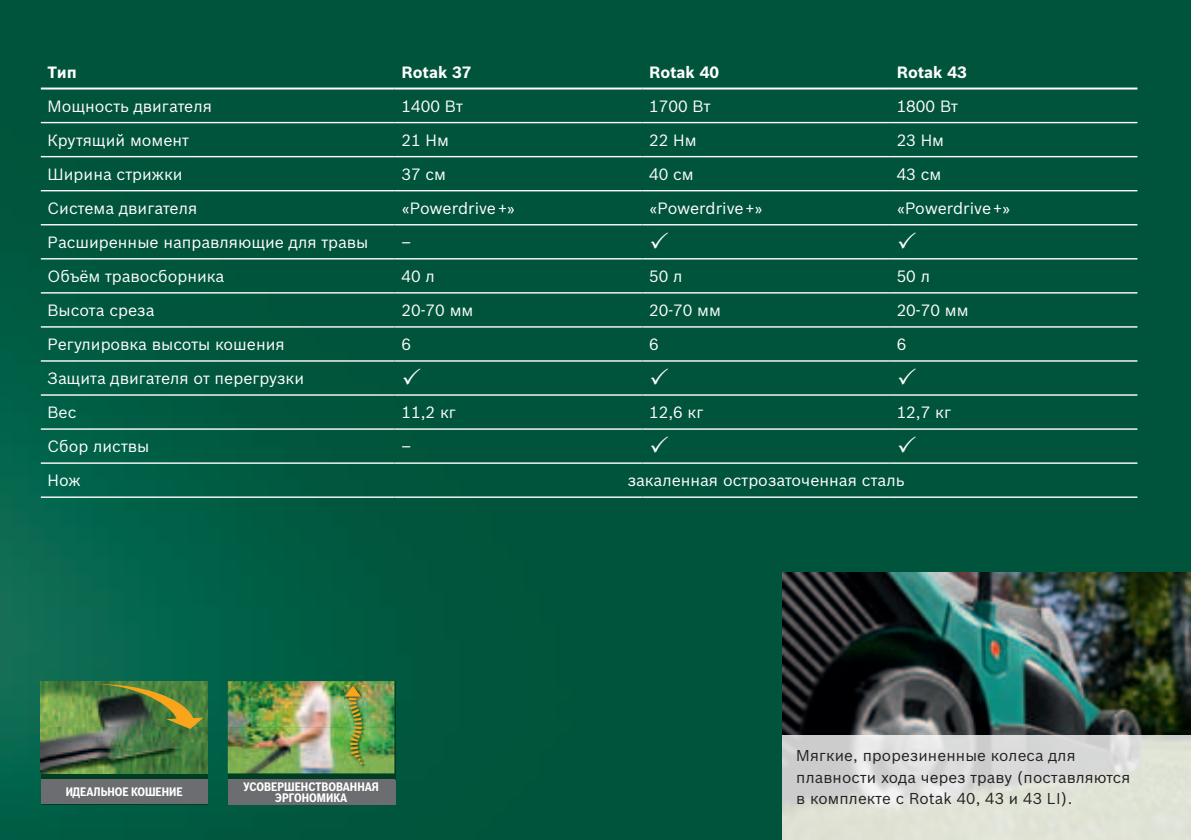
<style>
.page{position:relative;width:1191px;height:840px;background:#fff}
.page>*{position:absolute;margin:0;border:0;box-sizing:border-box;transform-origin:0 0}
.t1{font:16px/34px "Bosch Sans";color:#fff}
.t2{font:700 16px "Bosch Sans";color:#fff}
.t3{font:15.4px/21.8px "Bosch Sans";letter-spacing:.01em;color:#231f20}
.t4{font:700 12px/11px "Bosch Sans Cond";color:#fff;text-align:center}
</style>
<div class="page">
<img style="left:0;top:0;width:1191px;height:839px">
<img style="left:782px;top:571px;width:409px;height:164px">
<svg style="left:782px;top:735px;width:409px;height:104px;background:#dcded7"></svg>
<div style="left:228px;top:680px;width:167px;height:123px;background:linear-gradient(to right,#003d22,#003d22)"></div>
<img style="left:228px;top:680px;width:166px;height:93px">
<img style="left:344px;top:685px;width:21px;height:81px">
<svg style="left:344px;top:685px;width:18px;height:79px"></svg>
<div style="left:41px;top:680px;width:166px;height:123px;background:linear-gradient(to right,#003d22,#003d22)"></div>
<img style="left:41px;top:680px;width:166px;height:93px">
<svg style="left:91px;top:683px;width:112px;height:45px;background:#5d7237"></svg>
<div style="left:228px;top:778px;width:166px;height:25px;background:#6c6d70"></div>
<div style="left:41px;top:778px;width:166px;height:25px;background:#6c6d70"></div>
<hr style="left:41px;top:122px;width:354px;height:1px;background:#fff">
<hr style="left:395px;top:122px;width:247px;height:1px;background:#fff">
<hr style="left:642px;top:122px;width:248px;height:1px;background:#fff">
<hr style="left:890px;top:122px;width:247px;height:1px;background:#fff">
<hr style="left:41px;top:156px;width:354px;height:1px;background:#fff">
<hr style="left:395px;top:156px;width:247px;height:1px;background:#fff">
<hr style="left:642px;top:156px;width:248px;height:1px;background:#fff">
<hr style="left:890px;top:156px;width:247px;height:1px;background:#fff">
<hr style="left:41px;top:190px;width:354px;height:1px;background:#fff">
<hr style="left:395px;top:190px;width:247px;height:1px;background:#fff">
<hr style="left:642px;top:190px;width:248px;height:1px;background:#fff">
<hr style="left:890px;top:190px;width:247px;height:1px;background:#fff">
<hr style="left:41px;top:224px;width:354px;height:1px;background:#fff">
<hr style="left:395px;top:224px;width:247px;height:1px;background:#fff">
<hr style="left:642px;top:224px;width:248px;height:1px;background:#fff">
<hr style="left:890px;top:224px;width:247px;height:1px;background:#fff">
<hr style="left:41px;top:258px;width:354px;height:1px;background:#fff">
<hr style="left:395px;top:258px;width:247px;height:1px;background:#fff">
<hr style="left:642px;top:258px;width:248px;height:1px;background:#fff">
<hr style="left:890px;top:258px;width:247px;height:1px;background:#fff">
<hr style="left:41px;top:292px;width:354px;height:1px;background:#fff">
<hr style="left:395px;top:292px;width:247px;height:1px;background:#fff">
<hr style="left:642px;top:292px;width:248px;height:1px;background:#fff">
<hr style="left:890px;top:292px;width:247px;height:1px;background:#fff">
<hr style="left:41px;top:326px;width:354px;height:1px;background:#fff">
<hr style="left:395px;top:326px;width:247px;height:1px;background:#fff">
<hr style="left:642px;top:326px;width:248px;height:1px;background:#fff">
<hr style="left:890px;top:326px;width:247px;height:1px;background:#fff">
<hr style="left:41px;top:360px;width:354px;height:1px;background:#fff">
<hr style="left:395px;top:360px;width:247px;height:1px;background:#fff">
<hr style="left:642px;top:360px;width:248px;height:1px;background:#fff">
<hr style="left:890px;top:360px;width:247px;height:1px;background:#fff">
<hr style="left:41px;top:394px;width:354px;height:1px;background:#fff">
<hr style="left:395px;top:394px;width:247px;height:1px;background:#fff">
<hr style="left:642px;top:394px;width:248px;height:1px;background:#fff">
<hr style="left:890px;top:394px;width:247px;height:1px;background:#fff">
<hr style="left:41px;top:428px;width:354px;height:1px;background:#fff">
<hr style="left:395px;top:428px;width:247px;height:1px;background:#fff">
<hr style="left:642px;top:428px;width:248px;height:1px;background:#fff">
<hr style="left:890px;top:428px;width:247px;height:1px;background:#fff">
<hr style="left:41px;top:462px;width:354px;height:1px;background:#fff">
<hr style="left:395px;top:462px;width:247px;height:1px;background:#fff">
<hr style="left:642px;top:462px;width:248px;height:1px;background:#fff">
<hr style="left:890px;top:462px;width:247px;height:1px;background:#fff">
<hr style="left:41px;top:496px;width:354px;height:1px;background:#fff">
<hr style="left:395px;top:496px;width:247px;height:1px;background:#fff">
<hr style="left:642px;top:496px;width:248px;height:1px;background:#fff">
<hr style="left:890px;top:496px;width:247px;height:1px;background:#fff">
<hr style="left:41px;top:87px;width:354px;height:2px;background:#fff">
<hr style="left:395px;top:87px;width:247px;height:2px;background:#fff">
<hr style="left:642px;top:87px;width:248px;height:2px;background:#fff">
<hr style="left:890px;top:87px;width:247px;height:2px;background:#fff">
<svg style="left:651px;top:232px;width:17px;height:16px"></svg>
<svg style="left:898px;top:232px;width:17px;height:16px"></svg>
<svg style="left:403px;top:368px;width:17px;height:16px"></svg>
<svg style="left:651px;top:368px;width:17px;height:16px"></svg>
<svg style="left:898px;top:368px;width:17px;height:16px"></svg>
<svg style="left:651px;top:436px;width:17px;height:16px"></svg>
<svg style="left:898px;top:436px;width:17px;height:16px"></svg>
<p class="t2" style="left:48px;top:60px;width:31px">Тип</p>
<p class="t2" style="left:401px;top:60px;width:72px">Rotak 37</p>
<p class="t2" style="left:649px;top:60px;width:72px">Rotak 40</p>
<p class="t2" style="left:896px;top:60px;width:72px">Rotak 43</p>
<p class="t1" style="left:48px;top:88px;width:166px">Мощность двигателя</p>
<p class="t1" style="left:401px;top:88px;width:63px">1400 Вт</p>
<p class="t1" style="left:649px;top:88px;width:63px">1700 Вт</p>
<p class="t1" style="left:896px;top:88px;width:63px">1800 Вт</p>
<p class="t1" style="left:48px;top:122px;width:143px">Крутящий момент</p>
<p class="t1" style="left:401px;top:122px;width:49px">21 Нм</p>
<p class="t1" style="left:649px;top:122px;width:49px">22 Нм</p>
<p class="t1" style="left:896px;top:122px;width:49px">23 Нм</p>
<p class="t1" style="left:48px;top:156px;width:136px">Ширина стрижки</p>
<p class="t1" style="left:401px;top:156px;width:46px">37 см</p>
<p class="t1" style="left:649px;top:156px;width:46px">40 см</p>
<p class="t1" style="left:896px;top:156px;width:46px">43 см</p>
<p class="t1" style="left:48px;top:190px;width:151px">Система двигателя</p>
<p class="t1" style="left:401px;top:190px;width:115px">«Powerdrive +»</p>
<p class="t1" style="left:649px;top:190px;width:115px">«Powerdrive +»</p>
<p class="t1" style="left:896px;top:190px;width:115px">«Powerdrive +»</p>
<p class="t1" style="left:48px;top:224px;width:322px">Расширенные направляющие для травы</p>
<p class="t1" style="left:401px;top:224px;width:11px">–</p>
<p class="t1" style="left:48px;top:258px;width:178px">Объём травосборника</p>
<p class="t1" style="left:401px;top:258px;width:35px">40 л</p>
<p class="t1" style="left:649px;top:258px;width:35px">50 л</p>
<p class="t1" style="left:896px;top:258px;width:35px">50 л</p>
<p class="t1" style="left:48px;top:292px;width:108px">Высота среза</p>
<p class="t1" style="left:401px;top:292px;width:73px">20-70 мм</p>
<p class="t1" style="left:649px;top:292px;width:73px">20-70 мм</p>
<p class="t1" style="left:896px;top:292px;width:73px">20-70 мм</p>
<p class="t1" style="left:48px;top:326px;width:238px">Регулировка высоты кошения</p>
<p class="t1" style="left:401px;top:326px;width:11px">6</p>
<p class="t1" style="left:649px;top:326px;width:11px">6</p>
<p class="t1" style="left:896px;top:326px;width:11px">6</p>
<p class="t1" style="left:48px;top:360px;width:258px">Защита двигателя от перегрузки<br>Вес</p>
<p class="t1" style="left:401px;top:394px;width:56px">11,2 кг</p>
<p class="t1" style="left:649px;top:394px;width:56px">12,6 кг</p>
<p class="t1" style="left:896px;top:394px;width:56px">12,7 кг</p>
<p class="t1" style="left:48px;top:428px;width:103px">Сбор листвы</p>
<p class="t1" style="left:401px;top:428px;width:11px">–</p>
<p class="t1" style="left:48px;top:462px;width:34px">Нож</p>
<p class="t1" style="left:628px;top:462px;width:278px">закаленная острозаточенная сталь</p>
<p class="t4" style="left:66px;top:785px;width:119px">идеальное кошение</p>
<p class="t4" style="left:244px;top:779px;width:137px">Усовершенствованная эргономика</p>
<p class="t3" style="left:796px;top:742px;width:335px">Мягкие, прорезиненные колеса для плавности хода через траву (поставляются в комплекте с Rotak 40, 43 и 43 LI).</p>
</div>
